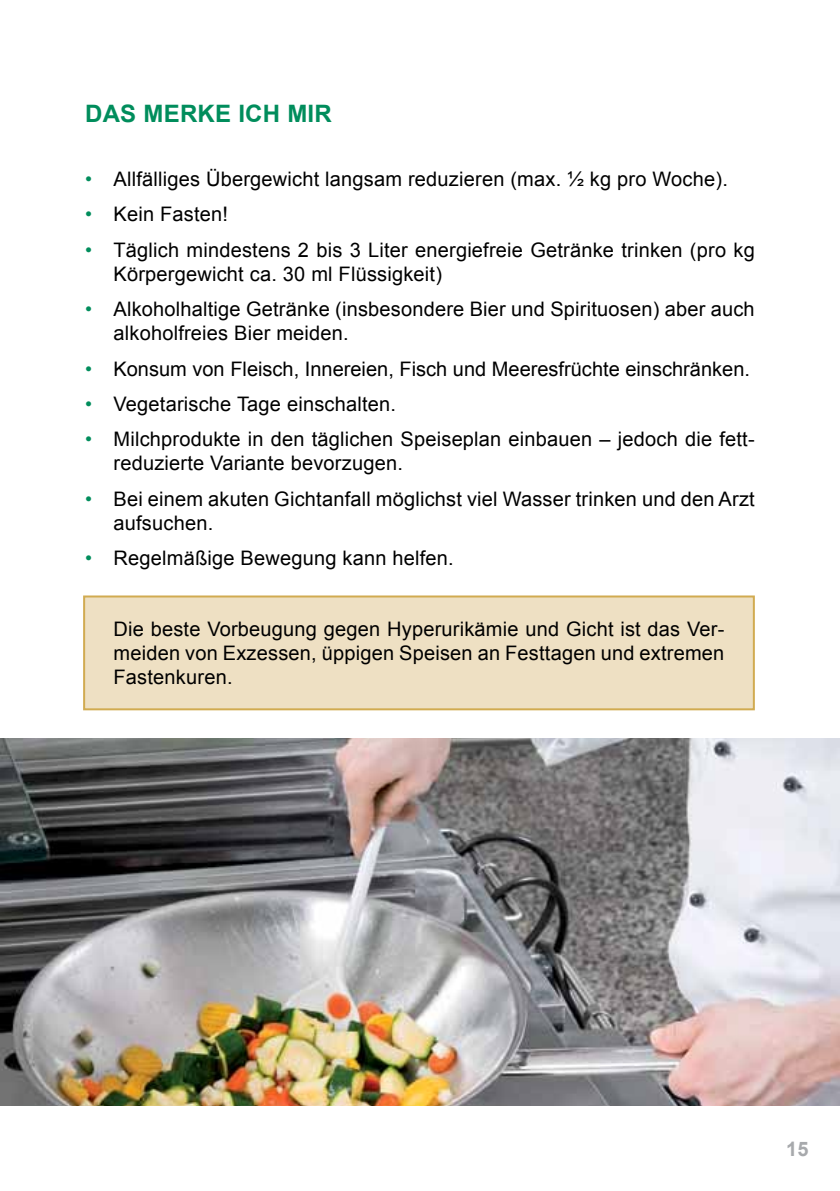
<style>
.page{position:relative;width:840px;height:1191px;background:#fff}
.page>*{position:absolute;margin:0;border:0;box-sizing:border-box;transform-origin:0 0}
.t1{font:700 24px "Arial";letter-spacing:.01em;color:#008d5c}
.t2{font:20px/24px "Arial";letter-spacing:.01em;color:#000}
.t3{font:700 20px "Arial";color:#a7a9ac}
.s1{color:#008d5c}
</style>
<div class="page">
<div style="left:84px;top:596px;width:669px;height:113px;background:#eee0c3"></div>
<div style="left:83px;top:595px;width:671px;height:115px;border:2px solid #d1ab51"></div>
<img style="left:0;top:738px;width:839px;height:368px">
<p class="t1" style="left:85px;top:98px;width:248px">DAS MERKE ICH MIR</p>
<p class="t2" style="left:85px;top:167px;width:644px"><span class="s1">•</span> Allfälliges Übergewicht langsam reduzieren (max. ½ kg pro Woche).</p>
<p class="t2" style="left:85px;top:203px;width:144px"><span class="s1">•</span> Kein Fasten!</p>
<p class="t2" style="left:113px;top:238px;width:642px;text-indent:-28px"><span class="s1">•</span> Täglich mindestens 2 bis 3 Liter energiefreie Getränke trinken (pro kg<br>Körpergewicht ca. 30 ml Flüssigkeit)</p>
<p class="t2" style="left:113px;top:297px;width:642px;text-indent:-28px"><span class="s1">•</span> Alkoholhaltige Getränke (insbesondere Bier und Spirituosen) aber auch alkoholfreies Bier meiden.</p>
<p class="t2" style="left:85px;top:357px;width:666px"><span class="s1">•</span> Konsum von Fleisch, Innereien, Fisch und Meeresfrüchte einschränken.</p>
<p class="t2" style="left:85px;top:392px;width:312px"><span class="s1">•</span> Vegetarische Tage einschalten.</p>
<p class="t2" style="left:113px;top:427px;width:642px;text-indent:-28px"><span class="s1">•</span> Milchprodukte in den täglichen Speiseplan einbauen – jedoch die fett&shy;reduzierte Variante bevorzugen.</p>
<p class="t2" style="left:113px;top:487px;width:642px;text-indent:-28px"><span class="s1">•</span> Bei einem akuten Gichtanfall möglichst viel Wasser trinken und den Arzt aufsuchen.</p>
<p class="t2" style="left:85px;top:546px;width:370px"><span class="s1">•</span> Regelmäßige Bewegung kann helfen.</p>
<p class="t2" style="left:113px;top:617px;width:612px;text-align:justify">Die beste Vorbeugung gegen Hyperurikämie und Gicht ist das Ver&shy;meiden von Exzessen, üppigen Speisen an Festtagen und extremen Fastenkuren.</p>
<p class="t3" style="left:785px;top:1135px;width:24px">15</p>
</div>
